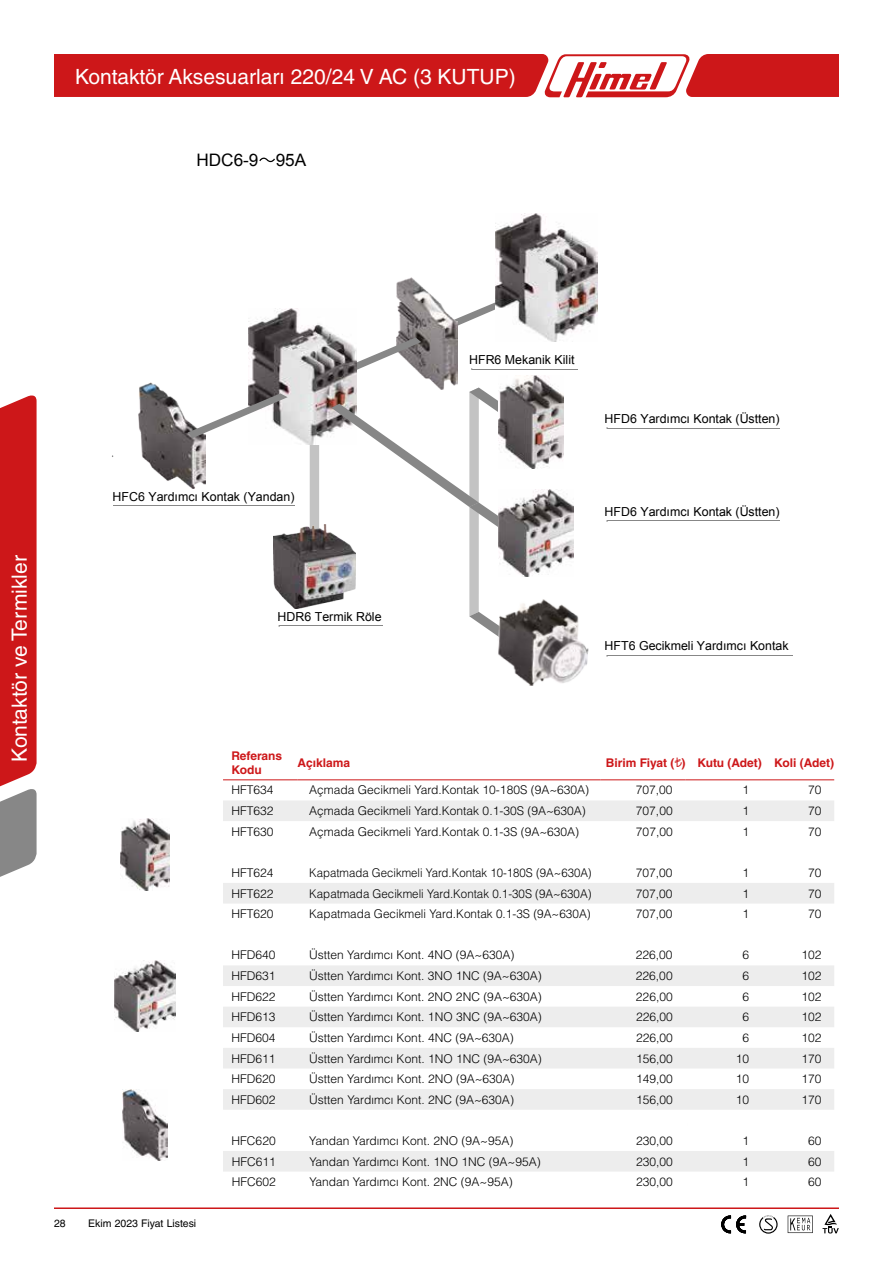
<style>
.page{position:relative;width:893px;height:1263px;background:#fff}
.page>*{position:absolute;margin:0;border:0;box-sizing:border-box;transform-origin:0 0}
.t1{font:21px "Helvetica LT Std";color:#fff}
.t2{font:17.25px "Arial";color:#000}
.t3{font:12.45px "Arial";color:#000}
.t4{font:300 12px "Helvetica LT Std";color:#000}
.t5{font:700 12px/14.4px "Helvetica LT Std";color:#cd1719}
.t6{font:300 12px "Helvetica LT Std";color:#000;scale:.95 1}
.t7{font:300 12px "Helvetica LT Std";color:#000;scale:.96 1}
.t8{font:10.5px "Helvetica LT Std";color:#000}
.s1{font-family:"Abaku TL Sym Sans";font-weight:400}
</style>
<div class="page">
<hr style="left:54px;top:1207px;width:785px;height:2px;background:#cd1719">
<svg style="left:54px;top:54px;width:785px;height:43px;background:#d33335"></svg>
<svg style="left:0;top:395px;width:37px;height:482px;background:#c6393a"></svg>
<svg style="left:259px;top:158px;width:16px;height:4px"></svg>
<hr style="left:607px;top:521px;width:173px;height:1px;background:#878787">
<hr style="left:279px;top:626px;width:103px;height:1px;background:#878787">
<hr style="left:113px;top:506px;width:182px;height:1px;background:#878787">
<hr style="left:607px;top:428px;width:173px;height:1px;background:#878787">
<hr style="left:472px;top:369px;width:106px;height:1px;background:#878787">
<hr style="left:607px;top:656px;width:185px;height:1px;background:#878787">
<svg style="left:310px;top:445px;width:9px;height:79px"></svg>
<img style="left:500px;top:599px;width:89px;height:87px">
<svg style="left:457px;top:302px;width:38px;height:33px"></svg>
<img style="left:396px;top:278px;width:61px;height:110px">
<svg style="left:357px;top:337px;width:64px;height:45px"></svg>
<img style="left:139px;top:382px;width:66px;height:107px">
<img style="left:505px;top:375px;width:58px;height:92px">
<img style="left:536px;top:489px;width:37px;height:86px">
<img style="left:495px;top:213px;width:102px;height:129px">
<img style="left:248px;top:308px;width:109px;height:137px">
<svg style="left:331px;top:388px;width:205px;height:268px"></svg>
<svg style="left:188px;top:393px;width:100px;height:45px"></svg>
<img style="left:274px;top:524px;width:81px;height:85px">
<svg style="left:223px;top:801px;width:611px;height:370px"></svg>
<hr style="left:223px;top:779px;width:74px;height:1px;background:#cd1719">
<hr style="left:297px;top:779px;width:303px;height:1px;background:#cd1719">
<hr style="left:600px;top:779px;width:85px;height:1px;background:#cd1719">
<hr style="left:685px;top:779px;width:77px;height:1px;background:#cd1719">
<hr style="left:762px;top:779px;width:72px;height:1px;background:#cd1719">
<img style="left:123px;top:1089px;width:44px;height:72px">
<img style="left:120px;top:819px;width:50px;height:71px">
<img style="left:114px;top:960px;width:62px;height:71px">
<svg style="left:721px;top:1215px;width:25px;height:19px"></svg>
<svg style="left:788px;top:1215px;width:25px;height:19px"></svg>
<svg style="left:759px;top:1215px;width:19px;height:19px"></svg>
<svg style="left:822px;top:1214px;width:17px;height:20px"></svg>
<h1 class="t1" style="left:75px;top:64px;width:442px">Kontaktör Aksesuarları 220/24 V AC (3 KUTUP)</h1>
<h2 class="t2" style="left:196px;top:149px;width:111px">HDC6-9 95A</h2>
<h1 class="t1" style="left:7px;top:762px;width:208px;rotate:-90deg">Kontaktör ve Termikler</h1>
<p class="t3" style="left:113px;top:489px;width:183px">HFC6 Yardımcı Kontak (Yandan)</p>
<p class="t3" style="left:278px;top:609px;width:106px">HDR6 Termik Röle</p>
<p class="t3" style="left:469px;top:351px;width:107px">HFR6 Mekanik Kilit</p>
<p class="t3" style="left:605px;top:410px;width:177px">HFD6 Yardımcı Kontak (Üstten)</p>
<p class="t3" style="left:605px;top:503px;width:177px">HFD6 Yardımcı Kontak (Üstten)</p>
<p class="t3" style="left:605px;top:637px;width:186px">HFT6 Gecikmeli Yardımcı Kontak</p>
<p class="t8" style="left:54px;top:1217px;width:13px">28</p>
<p class="t8" style="left:88px;top:1217px;width:110px">Ekim 2023 Fiyat Listesi</p>
<p class="t5" style="left:232px;top:748px;width:52px">Referans<br>Kodu</p>
<p class="t5" style="left:297px;top:755px;width:54px">Açıklama</p>
<p class="t5" style="left:606px;top:755px;width:230px">Birim Fiyat (<span class="s1">¨</span>) Kutu (Adet) Koli (Adet)</p>
<p class="t4" style="left:232px;top:783px;width:44px">HFT634</p>
<p class="t4" style="left:309px;top:783px;width:282px">Açmada Gecikmeli Yard.Kontak 10-180S (9A~630A)</p>
<p class="t4" style="left:636px;top:783px;width:38px">707,00</p>
<p class="t4" style="left:742px;top:783px;width:8px">1</p>
<p class="t4" style="left:808px;top:783px;width:15px">70</p>
<p class="t4" style="left:232px;top:803px;width:44px">HFT632</p>
<p class="t4" style="left:309px;top:803px;width:278px">Açmada Gecikmeli Yard.Kontak 0.1-30S (9A~630A)</p>
<p class="t4" style="left:636px;top:803px;width:38px">707,00</p>
<p class="t4" style="left:742px;top:803px;width:8px">1</p>
<p class="t4" style="left:808px;top:803px;width:15px">70</p>
<p class="t4" style="left:232px;top:824px;width:44px">HFT630</p>
<p class="t4" style="left:309px;top:824px;width:272px">Açmada Gecikmeli Yard.Kontak 0.1-3S (9A~630A)</p>
<p class="t4" style="left:636px;top:824px;width:38px">707,00</p>
<p class="t4" style="left:742px;top:824px;width:8px">1</p>
<p class="t4" style="left:808px;top:824px;width:15px">70</p>
<p class="t4" style="left:232px;top:865px;width:44px">HFT624</p>
<p class="t6" style="left:309px;top:865px;width:299px">Kapatmada Gecikmeli Yard.Kontak 10-180S (9A~630A)</p>
<p class="t4" style="left:636px;top:865px;width:38px">707,00</p>
<p class="t4" style="left:742px;top:865px;width:8px">1</p>
<p class="t4" style="left:808px;top:865px;width:15px">70</p>
<p class="t4" style="left:232px;top:886px;width:44px">HFT622</p>
<p class="t7" style="left:309px;top:886px;width:296px">Kapatmada Gecikmeli Yard.Kontak 0.1-30S (9A~630A)</p>
<p class="t4" style="left:636px;top:886px;width:38px">707,00</p>
<p class="t4" style="left:742px;top:886px;width:8px">1</p>
<p class="t4" style="left:808px;top:886px;width:15px">70</p>
<p class="t4" style="left:232px;top:906px;width:44px">HFT620</p>
<p class="t4" style="left:309px;top:906px;width:283px">Kapatmada Gecikmeli Yard.Kontak 0.1-3S (9A~630A)</p>
<p class="t4" style="left:636px;top:906px;width:38px">707,00</p>
<p class="t4" style="left:742px;top:906px;width:8px">1</p>
<p class="t4" style="left:808px;top:906px;width:15px">70</p>
<p class="t4" style="left:232px;top:948px;width:46px">HFD640</p>
<p class="t4" style="left:309px;top:948px;width:207px">Üstten Yardımcı Kont. 4NO (9A~630A)</p>
<p class="t4" style="left:636px;top:948px;width:38px">226,00</p>
<p class="t4" style="left:742px;top:948px;width:8px">6</p>
<p class="t4" style="left:801px;top:948px;width:22px">102</p>
<p class="t4" style="left:232px;top:968px;width:46px">HFD631</p>
<p class="t4" style="left:309px;top:968px;width:234px">Üstten Yardımcı Kont. 3NO 1NC (9A~630A)</p>
<p class="t4" style="left:636px;top:968px;width:38px">226,00</p>
<p class="t4" style="left:742px;top:968px;width:8px">6</p>
<p class="t4" style="left:801px;top:968px;width:22px">102</p>
<p class="t4" style="left:232px;top:989px;width:46px">HFD622</p>
<p class="t4" style="left:309px;top:989px;width:234px">Üstten Yardımcı Kont. 2NO 2NC (9A~630A)</p>
<p class="t4" style="left:636px;top:989px;width:38px">226,00</p>
<p class="t4" style="left:742px;top:989px;width:8px">6</p>
<p class="t4" style="left:801px;top:989px;width:22px">102</p>
<p class="t4" style="left:232px;top:1009px;width:46px">HFD613</p>
<p class="t4" style="left:309px;top:1009px;width:234px">Üstten Yardımcı Kont. 1NO 3NC (9A~630A)</p>
<p class="t4" style="left:636px;top:1009px;width:38px">226,00</p>
<p class="t4" style="left:743px;top:1009px;width:8px">6</p>
<p class="t4" style="left:801px;top:1009px;width:22px">102</p>
<p class="t4" style="left:232px;top:1030px;width:46px">HFD604</p>
<p class="t4" style="left:309px;top:1030px;width:206px">Üstten Yardımcı Kont. 4NC (9A~630A)</p>
<p class="t4" style="left:636px;top:1030px;width:38px">226,00</p>
<p class="t4" style="left:743px;top:1030px;width:8px">6</p>
<p class="t4" style="left:801px;top:1030px;width:22px">102</p>
<p class="t4" style="left:232px;top:1051px;width:46px">HFD611</p>
<p class="t4" style="left:309px;top:1051px;width:234px">Üstten Yardımcı Kont. 1NO 1NC (9A~630A)</p>
<p class="t4" style="left:636px;top:1051px;width:38px">156,00</p>
<p class="t4" style="left:736px;top:1051px;width:15px">10</p>
<p class="t4" style="left:801px;top:1051px;width:22px">170</p>
<p class="t4" style="left:232px;top:1071px;width:46px">HFD620</p>
<p class="t4" style="left:309px;top:1071px;width:207px">Üstten Yardımcı Kont. 2NO (9A~630A)</p>
<p class="t4" style="left:636px;top:1071px;width:38px">149,00</p>
<p class="t4" style="left:736px;top:1071px;width:15px">10</p>
<p class="t4" style="left:801px;top:1071px;width:22px">170</p>
<p class="t4" style="left:232px;top:1092px;width:46px">HFD602</p>
<p class="t4" style="left:309px;top:1092px;width:206px">Üstten Yardımcı Kont. 2NC (9A~630A)</p>
<p class="t4" style="left:636px;top:1092px;width:38px">156,00</p>
<p class="t4" style="left:736px;top:1092px;width:15px">10</p>
<p class="t4" style="left:801px;top:1092px;width:22px">170</p>
<p class="t4" style="left:232px;top:1133px;width:46px">HFC620</p>
<p class="t4" style="left:309px;top:1133px;width:206px">Yandan Yardımcı Kont. 2NO (9A~95A)</p>
<p class="t4" style="left:636px;top:1133px;width:38px">230,00</p>
<p class="t4" style="left:743px;top:1133px;width:8px">1</p>
<p class="t4" style="left:808px;top:1133px;width:15px">60</p>
<p class="t4" style="left:232px;top:1154px;width:46px">HFC611</p>
<p class="t4" style="left:309px;top:1154px;width:233px">Yandan Yardımcı Kont. 1NO 1NC (9A~95A)</p>
<p class="t4" style="left:636px;top:1154px;width:38px">230,00</p>
<p class="t4" style="left:743px;top:1154px;width:8px">1</p>
<p class="t4" style="left:808px;top:1154px;width:15px">60</p>
<p class="t4" style="left:232px;top:1174px;width:46px">HFC602</p>
<p class="t4" style="left:309px;top:1174px;width:205px">Yandan Yardımcı Kont. 2NC (9A~95A)</p>
<p class="t4" style="left:636px;top:1174px;width:38px">230,00</p>
<p class="t4" style="left:743px;top:1174px;width:8px">1</p>
<p class="t4" style="left:808px;top:1174px;width:15px">60</p>
</div>
